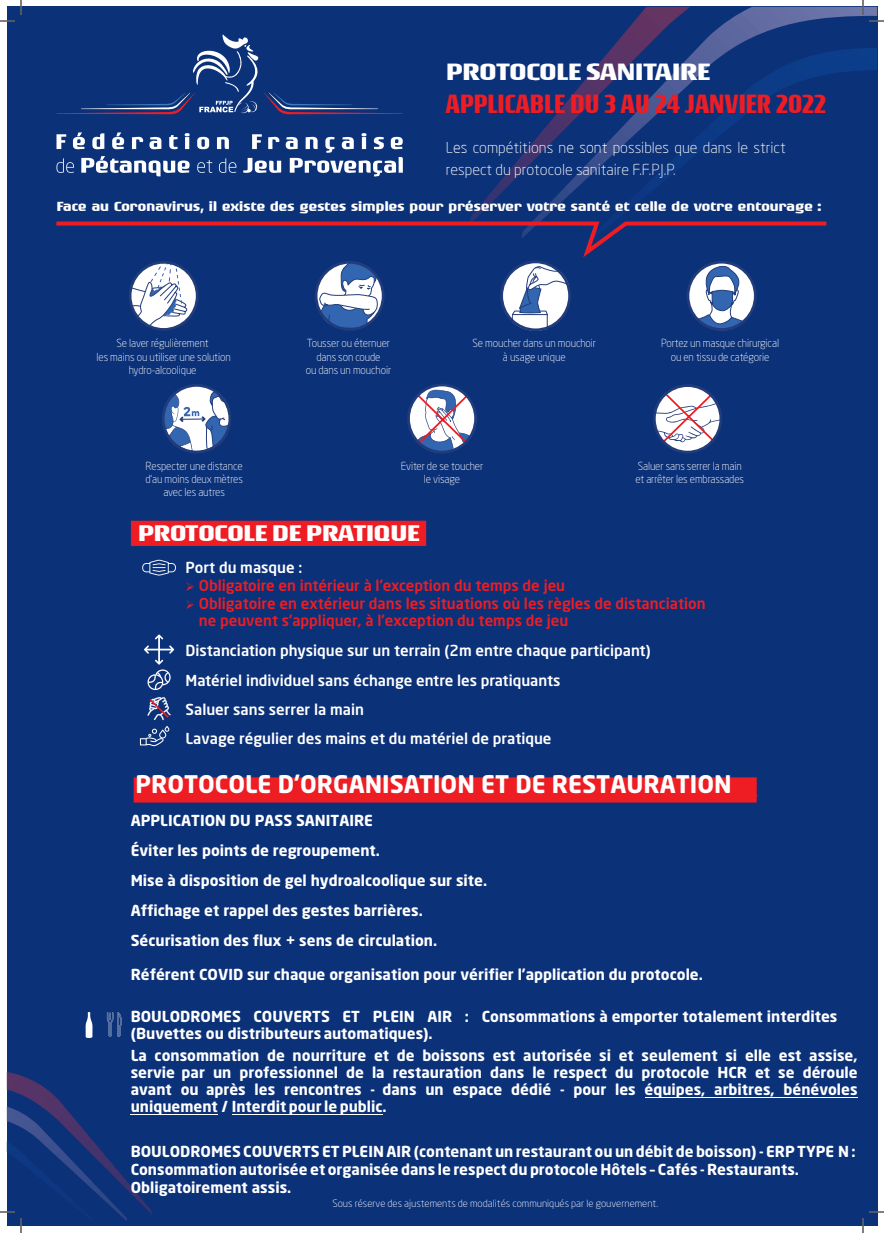
<style>
.page{position:relative;width:884px;height:1233px;background:#fff}
.page>*{position:absolute;margin:0;border:0;box-sizing:border-box;transform-origin:0 0}
.t1{font:700 28px "Rogue Sans";color:#ee1d23}
.t2{font:700 25px "Rogue Sans Ext";color:#fff}
.t3{font:24px "Neo Sans Bold TR";color:#fff}
.t4{font:700 24px "Rogue Sans Ext";color:#fff}
.t5{font:15px/30px "Neo Sans Bold TR";color:#fff}
.t6{font:500 15px/29.4px "Neo Sans";color:#fff}
.t7{font:500 15px/16.6px "Neo Sans";color:#ee1d23}
.t8{font:300 15px/22px "Neo Sans";color:#fff}
.t9{font:700 14px "Rogue Sans Ext";color:#fff}
.t10{font:300 11px/13.2px "Neo Sans";letter-spacing:-.01em;color:#fff;text-align:center;scale:.94 1}
.t11{font:300 10px "Neo Sans";color:#fff}
</style>
<div class="page">
<div style="left:7px;top:7px;width:870px;height:1219px;background:#0b3179"></div>
<svg style="left:56px;top:158px;width:18px;height:15px"></svg>
<svg style="left:81px;top:156px;width:109px;height:20px"></svg>
<svg style="left:197px;top:160px;width:15px;height:13px"></svg>
<svg style="left:219px;top:158px;width:17px;height:15px"></svg>
<svg style="left:57px;top:134px;width:9px;height:15px"></svg>
<svg style="left:73px;top:132px;width:12px;height:17px"></svg>
<svg style="left:92px;top:133px;width:12px;height:16px"></svg>
<svg style="left:112px;top:132px;width:12px;height:17px"></svg>
<svg style="left:132px;top:137px;width:11px;height:12px"></svg>
<svg style="left:149px;top:137px;width:12px;height:12px"></svg>
<svg style="left:169px;top:135px;width:9px;height:14px"></svg>
<svg style="left:185px;top:133px;width:5px;height:16px"></svg>
<svg style="left:197px;top:137px;width:12px;height:12px"></svg>
<svg style="left:217px;top:137px;width:12px;height:12px"></svg>
<svg style="left:243px;top:133px;width:160px;height:43px"></svg>
<svg style="left:56px;top:34px;width:347px;height:80px"></svg>
<svg style="left:470px;top:157px;width:51px;height:62px"></svg>
<svg style="left:521px;top:7px;width:341px;height:212px"></svg>
<svg style="left:593px;top:48px;width:284px;height:171px"></svg>
<svg style="left:134px;top:777px;width:623px;height:26px;background:#e71d25"></svg>
<hr style="left:232px;top:1114px;width:150px;height:1px;background:#fff">
<hr style="left:131px;top:1114px;width:87px;height:1px;background:#fff">
<hr style="left:645px;top:1096px;width:212px;height:1px;background:#fff">
<svg style="left:56px;top:219px;width:771px;height:112px"></svg>
<div style="left:687px;top:261px;width:70px;height:70px;border:3px solid #223c7b;border-radius:50%"></div>
<div style="left:131px;top:521px;width:295px;height:25px;background:#ee1d23"></div>
<svg style="left:142px;top:559px;width:34px;height:16px"></svg>
<svg style="left:140px;top:726px;width:30px;height:20px"></svg>
<svg style="left:144px;top:634px;width:30px;height:56px"></svg>
<svg style="left:147px;top:697px;width:24px;height:23px"></svg>
<svg style="left:409px;top:385px;width:67px;height:67px"></svg>
<svg style="left:414px;top:389px;width:62px;height:64px;background:#a6a9c5"></svg>
<div style="left:407px;top:384px;width:70px;height:69px;border:3px solid #223c7b;border-radius:50%"></div>
<svg style="left:654px;top:385px;width:67px;height:67px"></svg>
<svg style="left:655px;top:389px;width:67px;height:55px;background:#c8c2d2"></svg>
<div style="left:653px;top:384px;width:69px;height:69px;border:3px solid #223c7b;border-radius:50%"></div>
<svg style="left:162px;top:387px;width:69px;height:66px"></svg>
<svg style="left:869px;top:1211px;width:15px;height:1px"></svg>
<svg style="left:0;top:0;width:22px;height:22px"></svg>
<svg style="left:0;top:1072px;width:152px;height:161px"></svg>
<svg style="left:862px;top:0;width:22px;height:22px"></svg>
<svg style="left:862px;top:1218px;width:2px;height:15px"></svg>
<svg style="left:107px;top:1012px;width:15px;height:25px"></svg>
<img style="left:85px;top:1012px;width:8px;height:26px">
<h2 class="t2" style="left:446px;top:57px;width:265px">PROTOCOLE SANITAIRE</h2>
<h1 class="t1" style="left:446px;top:88px;width:382px">APPLICABLE DU 3 AU 24 JANVIER 2022</h1>
<p class="t8" style="left:446px;top:137px;width:341px">Les compétitions ne sont possibles que dans le strict respect du protocole sanitaire F.F.P.J.P.</p>
<p class="t9" style="left:56px;top:198px;width:766px">Face au Coronavirus, il existe des gestes simples pour préserver votre santé et celle de votre entourage :</p>
<p class="t10" style="left:97px;top:337px;width:144px">Se laver régulièrement<br>les mains ou utiliser une solution hydro-alcoolique</p>
<p class="t10" style="left:306px;top:337px;width:92px">Tousser ou éternuer dans son coude<br>ou dans un mouchoir</p>
<p class="t10" style="left:472px;top:337px;width:133px">Se moucher dans un mouchoir à usage unique</p>
<p class="t10" style="left:661px;top:337px;width:127px">Portez un masque chirurgical ou en tissu de catégorie</p>
<p class="t10" style="left:145px;top:459px;width:105px">Respecter une distance d’au moins deux mètres avec les autres</p>
<p class="t10" style="left:401px;top:459px;width:89px">Eviter de se toucher le visage</p>
<p class="t10" style="left:635px;top:459px;width:117px;text-align:left">Saluer sans serrer la main et arrêter les embrassades</p>
<h3 class="t4" style="left:138px;top:519px;width:283px">PROTOCOLE DE PRATIQUE</h3>
<p class="t6" style="left:186px;top:552px;width:118px">Port du masque :</p>
<p class="t7" style="left:186px;top:577px;width:381px">➢ Obligatoire en intérieur à l’exception du temps de jeu</p>
<p class="t7" style="left:199px;top:595px;width:508px;text-indent:-13px">➢ Obligatoire en extérieur dans les situations où les règles de distanciation ne peuvent s’appliquer, à l’exception du temps de jeu</p>
<p class="t6" style="left:186px;top:636px;width:467px">Distanciation physique sur un terrain (2m entre chaque participant)<br>Matériel individuel sans échange entre les pratiquants<br>Saluer sans serrer la main<br>Lavage régulier des mains et du matériel de pratique</p>
<h3 class="t3" style="left:135px;top:768px;width:598px">PROTOCOLE D’ORGANISATION ET DE RESTAURATION</h3>
<p class="t5" style="left:131px;top:804px;width:358px">APPLICATION DU PASS SANITAIRE<br>Éviter les points de regroupement.<br>Mise à disposition de gel hydroalcoolique sur site.<br>Affichage et rappel des gestes barrières.<br>Sécurisation des flux + sens de circulation.</p>
<p class="t5" style="left:131px;top:959px;width:574px">Référent COVID sur chaque organisation pour vérifier l'application du protocole.</p>
<p class="t5" style="left:131px;top:1007px;width:708px;line-height:17.1px">BOULODROMES COUVERTS ET PLEIN AIR : Consommations à emporter totalement interdites (Buvettes ou distributeurs automatiques).</p>
<p class="t5" style="left:131px;top:1046px;width:728px;line-height:17.2px;text-align:justify">La consommation de nourriture et de boissons est autorisée si et seulement si elle est assise, servie par un professionnel de la restauration dans le respect du protocole HCR et se déroule avant ou après les rencontres - dans un espace dédié - pour les équipes, arbitres, bénévoles uniquement / Interdit pour le public.</p>
<p class="t5" style="left:131px;top:1141px;width:726px;line-height:18.3px">BOULODROMES COUVERTS ET PLEIN AIR (contenant un restaurant ou un débit de boisson) - ERP TYPE N :<br>Consommation autorisée et organisée dans le respect du protocole Hôtels – Cafés - Restaurants.<br>Obligatoirement assis.</p>
<p class="t11" style="left:332px;top:1197px;width:327px">Sous réserve des ajustements de modalités communiqués par le gouvernement.</p>
</div>
